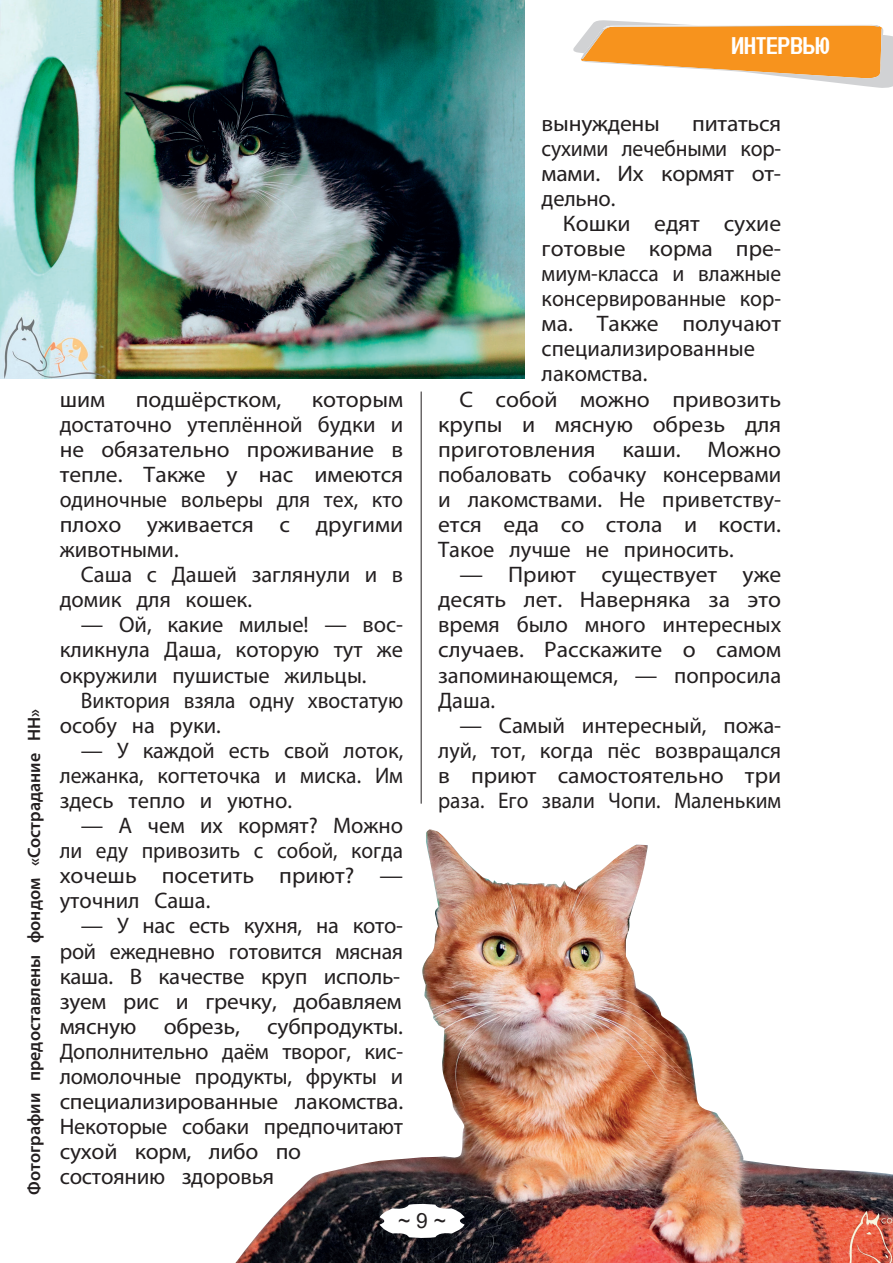
<style>
.page{position:relative;width:893px;height:1263px;background:#fff}
.page>*{position:absolute;margin:0;border:0;box-sizing:border-box;transform-origin:0 0}
.t1{font:24px "Azbuka Fixed";letter-spacing:.005em;color:#fff;scale:.85 1}
.t2{font:22.5px/25px "Myriad Pro";color:#231f20;text-align:justify}
.t3{font:22.5px/25px "Myriad Pro";color:#231f20;text-align:justify;scale:1.05 1}
.t4{font:22.5px "Myriad Pro";color:#231f20;scale:.96 1}
.t5{font:22.5px/25px "Myriad Pro";color:#231f20;scale:.95 1}
.t6{font:21px "Arial";color:#231f20}
.t7{font:600 18px "Myriad Pro";color:#231f20}
</style>
<div class="page">
<hr style="left:421px;top:392px;width:1px;height:412px;background:#231f20">
<img style="left:0;top:0;width:525px;height:378px">
<img style="left:235px;top:829px;width:658px;height:434px">
<svg style="left:380px;top:1203px;width:85px;height:36px"></svg>
<svg style="left:573px;top:20px;width:320px;height:68px"></svg>
<p class="t1" style="left:731px;top:33px;width:118px">Интервью</p>
<p class="t7" style="left:23px;top:1195px;width:487px;rotate:-90deg">Фотографии предоставлены фондом «Сострадание НН»</p>
<p class="t3" style="left:60px;top:386px;width:45px">шим</p>
<p class="t3" style="left:136px;top:386px;width:140px">подшёрстком,</p>
<p class="t3" style="left:60px;top:386px;width:329px;text-indent:252px">которым достаточно утеплённой будки и не обязательно проживание в тепле. Также у нас имеются одиночные вольеры для тех, кто плохо уживается с другими животными.</p>
<p class="t2" style="left:60px;top:562px;width:345px;text-indent:21px">Саша с Дашей заглянули и в домик для кошек.</p>
<p class="t2" style="left:60px;top:612px;width:345px;text-indent:21px">— Ой, какие милые! — вос&shy;кликнула Даша, которую тут же окружили пушистые жильцы.</p>
<p class="t5" style="left:60px;top:687px;width:363px;text-indent:21px">Виктория взяла одну хвостатую особу на руки.</p>
<p class="t2" style="left:60px;top:737px;width:345px;text-indent:21px">— У каждой есть свой лоток, лежанка, когтеточка и миска. Им здесь тепло и уютно.</p>
<p class="t2" style="left:60px;top:813px;width:345px;text-indent:21px">— А чем их кормят? Можно ли еду привозить с собой, когда хочешь посетить приют? — уточнил Саша.</p>
<p class="t2" style="left:60px;top:913px;width:345px;text-align:left;text-indent:21px">— У нас есть кухня, на кото&shy;рой ежедневно готовится мясная каша. В качестве круп исполь&shy;зуем рис и гречку, добавляем мясную обрезь, субпродукты.<br>Дополнительно даём творог, кис&shy;ломолочные продукты, фрукты и специализированные лакомства.<br>Некоторые собаки предпочитают сухой корм, либо по состоянию здоровья</p>
<p class="t3" style="left:542px;top:110px;width:230px;text-indent:150px">питаться сухими лечебными кор&shy;мами. Их кормят от&shy;дельно.</p>
<p class="t3" style="left:563px;top:210px;width:209px">Кошки едят сухие</p>
<p class="t3" style="left:542px;top:236px;width:230px">готовые корма пре-</p>
<p class="t4" style="left:542px;top:260px;width:251px">миум-класса и влажные</p>
<p class="t4" style="left:542px;top:285px;width:250px">консервированные кор-</p>
<p class="t3" style="left:542px;top:311px;width:230px">ма. Также получают</p>
<p class="t2" style="left:542px;top:336px;width:215px">специализированные</p>
<p class="t2" style="left:542px;top:361px;width:107px">лакомства.</p>
<p class="t3" style="left:459px;top:386px;width:308px">С собой можно привозить</p>
<p class="t3" style="left:438px;top:411px;width:328px">крупы и мясную обрезь для</p>
<p class="t3" style="left:438px;top:436px;width:328px">приготовления каши. Можно</p>
<p class="t2" style="left:438px;top:461px;width:345px">побаловать собачку консервами</p>
<p class="t2" style="left:438px;top:486px;width:345px">и лакомствами. Не приветству-</p>
<p class="t3" style="left:438px;top:511px;width:328px">ется еда со стола и кости.</p>
<p class="t2" style="left:438px;top:537px;width:297px">Такое лучше не приносить.</p>
<p class="t3" style="left:438px;top:562px;width:328px;text-indent:21px">— Приют существует уже десять лет. Наверняка за это время было много интересных случаев. Расскажите о самом запоминающемся, — попросила Даша.</p>
<p class="t2" style="left:438px;top:712px;width:345px;text-indent:21px">— Самый интересный, пожа&shy;луй, тот, когда пёс возвращался в приют самостоятельно три раза. Его звали Чопи. Маленьким</p>
<p class="t3" style="left:542px;top:110px;width:114px">вынуждены</p>
<p class="t6" style="left:398px;top:1206px;width:49px">~ 9 ~</p>
</div>
